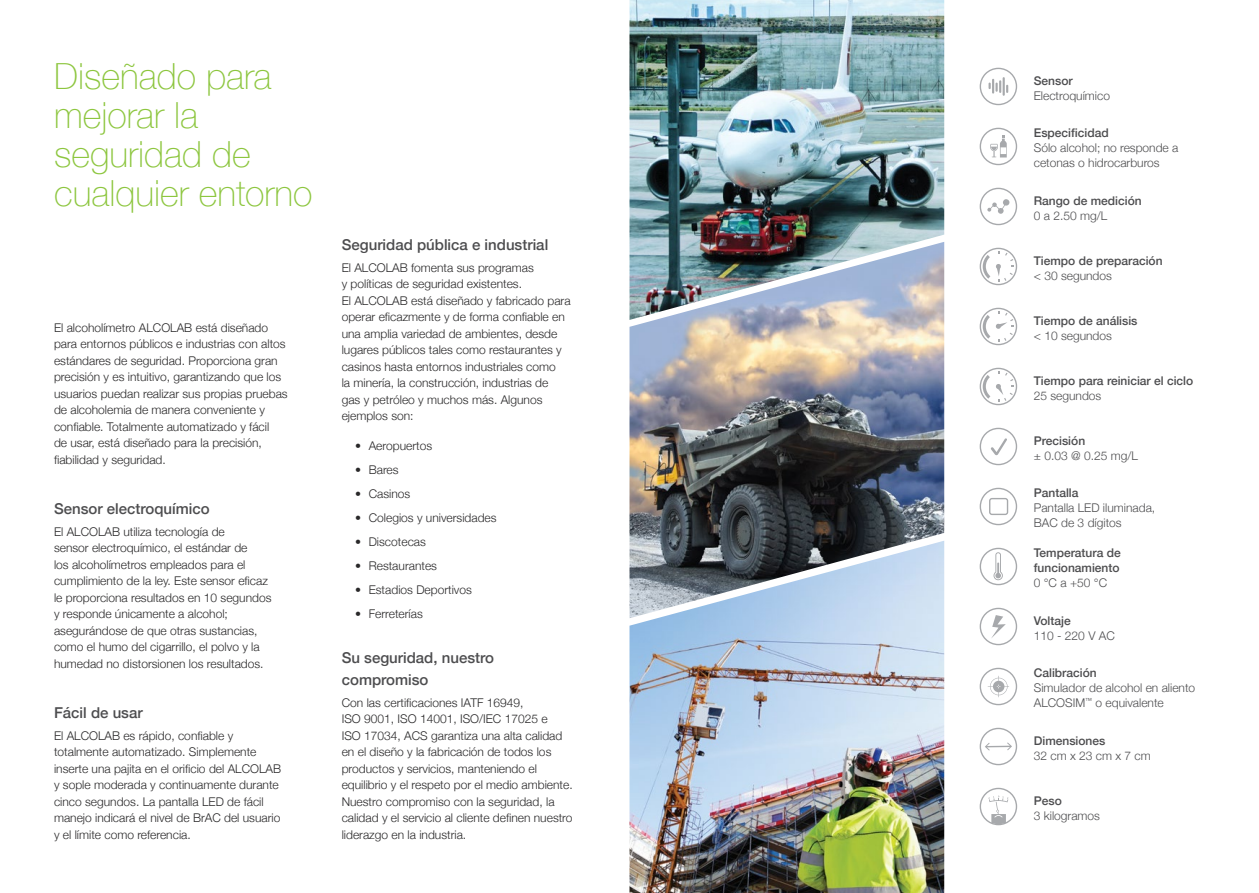
<style>
.page{position:relative;width:1259px;height:893px;background:#fff}
.page>*{position:absolute;margin:0;border:0;box-sizing:border-box;transform-origin:0 0}
.t1{font:100 36px/39px "Helvetica Neue";color:#8dc63f}
.t2{font:500 15px/22.5px "Helvetica Neue";color:#4d4d4f}
.t3{font:300 12px/16.5px "Helvetica Neue";color:#292829}
.t4{font:300 12px/15px "Helvetica Neue";color:#4d4d4f}
.t5{font:500 12px/15px "Helvetica Neue";color:#4d4d4f}
</style>
<div class="page">
<svg style="left:979px;top:68px;width:38px;height:37px"></svg>
<svg style="left:979px;top:128px;width:38px;height:37px"></svg>
<svg style="left:979px;top:188px;width:38px;height:37px"></svg>
<svg style="left:979px;top:248px;width:38px;height:37px"></svg>
<svg style="left:979px;top:308px;width:38px;height:37px"></svg>
<svg style="left:979px;top:368px;width:38px;height:37px"></svg>
<svg style="left:979px;top:428px;width:38px;height:37px"></svg>
<svg style="left:979px;top:488px;width:38px;height:37px"></svg>
<svg style="left:979px;top:548px;width:38px;height:37px"></svg>
<svg style="left:979px;top:608px;width:38px;height:37px"></svg>
<svg style="left:979px;top:668px;width:38px;height:37px"></svg>
<svg style="left:979px;top:728px;width:38px;height:37px"></svg>
<svg style="left:979px;top:788px;width:38px;height:37px"></svg>
<img style="left:629px;top:0;width:315px;height:242px">
<img style="left:629px;top:242px;width:315px;height:299px">
<img style="left:629px;top:541px;width:315px;height:352px">
<h1 class="t1" style="left:54px;top:55px;width:260px">Diseñado para mejorar la seguridad de cualquier entorno</h1>
<p class="t3" style="left:54px;top:319px;width:235px">El alcoholímetro ALCOLAB está diseñado para entornos públicos e industrias con altos estándares de seguridad. Proporciona gran precisión y es intuitivo, garantizando que los usuarios puedan realizar sus propias pruebas de alcoholemia de manera conveniente y confiable. Totalmente automatizado y fácil<br>de usar, está diseñado para la precisión, fiabilidad y seguridad.</p>
<p class="t2" style="left:54px;top:496px;width:157px">Sensor electroquímico</p>
<p class="t3" style="left:54px;top:523px;width:219px">El ALCOLAB utiliza tecnología de<br>sensor electroquímico, el estándar de<br>los alcoholímetros empleados para el cumplimiento de la ley. Este sensor eficaz le proporciona resultados en 10 segundos y responde únicamente a alcohol; asegurándose de que otras sustancias, como el humo del cigarrillo, el polvo y la humedad no distorsionen los resultados.</p>
<p class="t2" style="left:54px;top:700px;width:90px">Fácil de usar</p>
<p class="t3" style="left:54px;top:727px;width:228px">El ALCOLAB es rápido, confiable y totalmente automatizado. Simplemente inserte una pajita en el orificio del ALCOLAB y sople moderada y continuamente durante cinco segundos. La pantalla LED de fácil manejo indicará el nivel de BrAC del usuario y el límite como referencia.</p>
<p class="t2" style="left:342px;top:232px;width:208px">Seguridad pública e industrial</p>
<p class="t3" style="left:342px;top:259px;width:230px">El ALCOLAB fomenta sus programas<br>y políticas de seguridad existentes.<br>El ALCOLAB está diseñado y fabricado para operar eficazmente y de forma confiable en una amplia variedad de ambientes, desde lugares públicos tales como restaurantes y casinos hasta entornos industriales como<br>la minería, la construcción, industrias de<br>gas y petróleo y muchos más. Algunos ejemplos son:</p>
<p class="t3" style="left:355px;top:436px;width:78px">• Aeropuertos</p>
<p class="t3" style="left:355px;top:460px;width:45px">• Bares</p>
<p class="t3" style="left:355px;top:484px;width:57px">• Casinos</p>
<p class="t3" style="left:355px;top:508px;width:143px">• Colegios y universidades</p>
<p class="t3" style="left:355px;top:532px;width:72px">• Discotecas</p>
<p class="t3" style="left:355px;top:556px;width:83px">• Restaurantes</p>
<p class="t3" style="left:355px;top:580px;width:118px">• Estadios Deportivos</p>
<p class="t3" style="left:355px;top:604px;width:69px">• Ferreterías</p>
<p class="t2" style="left:342px;top:645px;width:154px">Su seguridad, nuestro compromiso</p>
<p class="t3" style="left:342px;top:694px;width:232px">Con las certificaciones IATF 16949,<br>ISO 9001, ISO 14001, ISO/IEC 17025 e<br>ISO 17034, ACS garantiza una alta calidad en el diseño y la fabricación de todos los productos y servicios, manteniendo el equilibrio y el respeto por el medio ambiente.<br>Nuestro compromiso con la seguridad, la calidad y el servicio al cliente definen nuestro liderazgo en la industria.</p>
<p class="t5" style="left:1034px;top:72px;width:40px">Sensor</p>
<p class="t4" style="left:1034px;top:87px;width:78px">Electroquímico</p>
<p class="t5" style="left:1034px;top:125px;width:76px">Especificidad</p>
<p class="t4" style="left:1034px;top:140px;width:146px">Sólo alcohol; no responde a cetonas o hidrocarburos</p>
<p class="t5" style="left:1034px;top:192px;width:109px">Rango de medición</p>
<p class="t4" style="left:1034px;top:207px;width:75px">0 a 2.50 mg/L</p>
<p class="t5" style="left:1034px;top:252px;width:130px">Tiempo de preparación</p>
<p class="t4" style="left:1034px;top:267px;width:80px">&lt; 30 segundos</p>
<p class="t5" style="left:1034px;top:312px;width:105px">Tiempo de análisis</p>
<p class="t4" style="left:1034px;top:327px;width:80px">&lt; 10 segundos</p>
<p class="t5" style="left:1034px;top:372px;width:161px">Tiempo para reiniciar el ciclo</p>
<p class="t4" style="left:1034px;top:387px;width:69px">25 segundos</p>
<p class="t5" style="left:1034px;top:432px;width:53px">Precisión</p>
<p class="t4" style="left:1034px;top:447px;width:105px">± 0.03 @ 0.25 mg/L</p>
<p class="t5" style="left:1034px;top:485px;width:46px">Pantalla</p>
<p class="t4" style="left:1034px;top:500px;width:123px">Pantalla LED iluminada,<br>BAC de 3 dígitos</p>
<p class="t5" style="left:1034px;top:545px;width:88px">Temperatura de funcionamiento</p>
<p class="t4" style="left:1034px;top:575px;width:75px">0 °C a +50 °C</p>
<p class="t5" style="left:1034px;top:612px;width:38px">Voltaje</p>
<p class="t4" style="left:1034px;top:627px;width:82px">110 - 220 V AC</p>
<p class="t5" style="left:1034px;top:665px;width:64px">Calibración</p>
<p class="t4" style="left:1034px;top:680px;width:163px">Simulador de alcohol en aliento<br>ALCOSIM<sup>™</sup> o equivalente</p>
<p class="t5" style="left:1034px;top:732px;width:73px">Dimensiones</p>
<p class="t4" style="left:1034px;top:747px;width:118px">32 cm x 23 cm x 7 cm</p>
<p class="t5" style="left:1034px;top:792px;width:30px">Peso</p>
<p class="t4" style="left:1034px;top:807px;width:68px">3 kilogramos</p>
</div>
